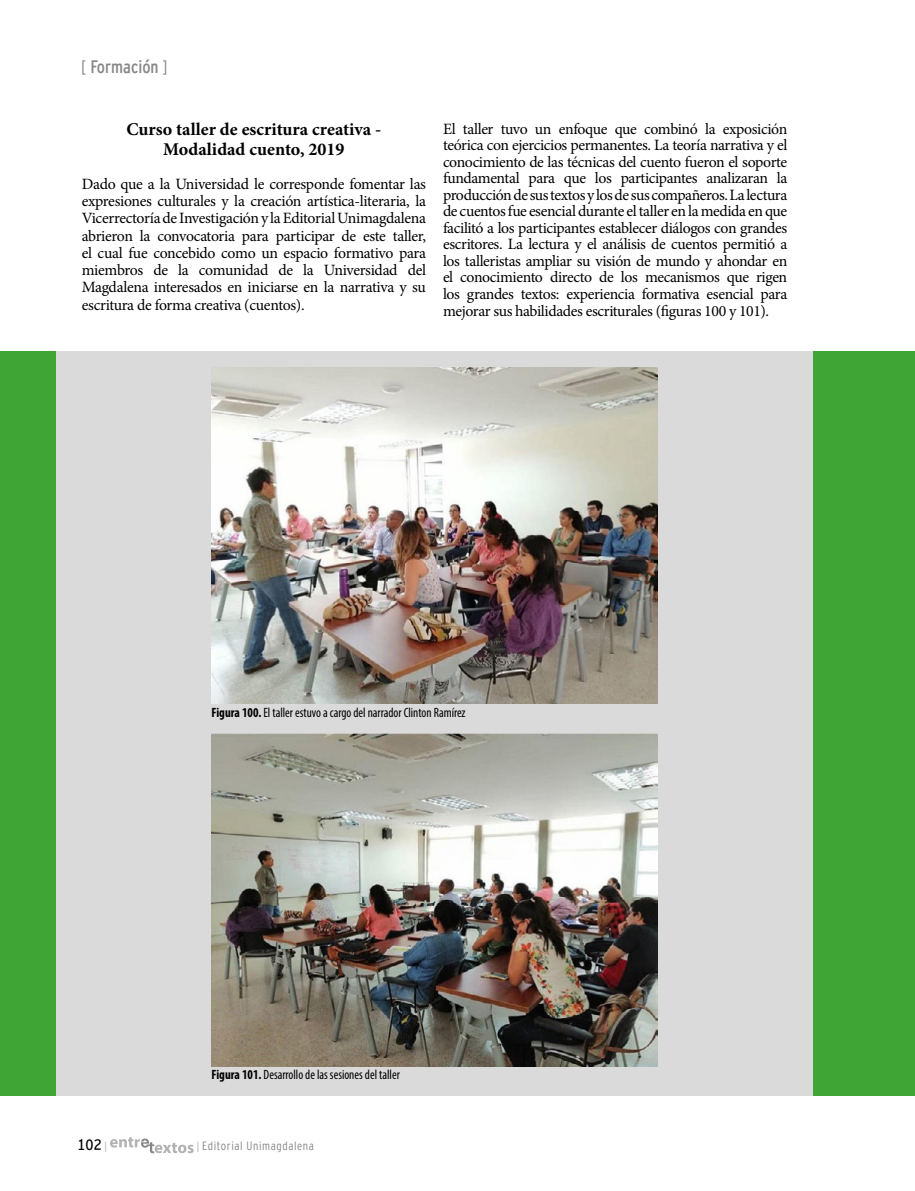
<style>
.page{position:relative;width:915px;height:1191px;background:#fff}
.page>*{position:absolute;margin:0;border:0;box-sizing:border-box;transform-origin:0 0}
.t1{font:700 18px/19.4px "Minion Pro";color:#000;text-align:center}
.t2{font:18px "Interstate Cond Mono";color:#878787}
.t3{font:15.75px/16.5px "Minion Pro";letter-spacing:-.025em;color:#000;text-align:justify}
.t4{font:15px "Interstate Cond Mono";color:#000}
.t5{font:condensed 13.5px "Myriad Pro";color:#000;scale:.95 1}
.t6{font:300 condensed 12px "Interstate";letter-spacing:.05em;color:#878787}
.s1{font-family:"Interstate";font-weight:300;font-stretch:condensed}
.s2{font-weight:700}
.s3{font-family:"Interstate Mono Lgt";font-size:10.5px;color:#b3b2b2}
.s4{font-family:"Interstate Mono Lgt";font-weight:400;font-stretch:normal;font-size:10.5px;color:#b3b2b2}
</style>
<div class="page">
<svg style="left:110px;top:1137px;width:83px;height:16px"></svg>
<div style="left:0;top:351px;width:914px;height:744px;background:#3fa535"></div>
<div style="left:56px;top:351px;width:756px;height:744px;background:#dadada"></div>
<img style="left:211px;top:367px;width:446px;height:336px">
<img style="left:211px;top:733px;width:446px;height:333px">
<p class="t2" style="left:81px;top:57px;width:88px"><span class="s1">[</span> Formación <span class="s1">]</span></p>
<p class="t1" style="left:126px;top:119px;width:256px">Curso taller de escritura creativa -<br>Modalidad cuento, 2019</p>
<p class="t3" style="left:82px;top:175px;width:346px;line-height:17.2px">Dado que a la Universidad le corresponde fomentar las expresiones culturales y la creación artística-literaria, la Vicerrectoría de Investigación y la Editorial Unimagdalena abrieron la convocatoria para participar de este taller, el cual fue concebido como un espacio formativo para miembros de la comunidad de la Universidad del Magdalena interesados en iniciarse en la narrativa y su escritura de forma creativa (cuentos).</p>
<p class="t3" style="left:443px;top:120px;width:346px">El taller tuvo un enfoque que combinó la exposición teórica con ejercicios permanentes. La teoría narrativa y el conocimiento de las técnicas del cuento fueron el soporte fundamental para que los participantes analizaran la producción de sus textos y los de sus compañeros. La lectura de cuentos fue esencial durante el taller en la medida en que facilitó a los participantes establecer diálogos con grandes escritores. La lectura y el análisis de cuentos permitió a los talleristas ampliar su visión de mundo y ahondar en el conocimiento directo de los mecanismos que rigen los grandes textos: experiencia formativa esencial para mejorar sus habilidades escriturales (figuras 100 y 101).</p>
<p class="t5" style="left:211px;top:704px;width:269px"><span class="s2">Figura 100.</span> El taller estuvo a cargo del narrador Clinton Ramírez</p>
<p class="t5" style="left:211px;top:1066px;width:200px"><span class="s2">Figura 101.</span> Desarrollo de las sesiones del taller</p>
<p class="t4" style="left:77px;top:1136px;width:31px">102 <span class="s3">|</span></p>
<p class="t6" style="left:196px;top:1139px;width:119px"><span class="s4">|</span> Editorial Unimagdalena</p>
</div>
